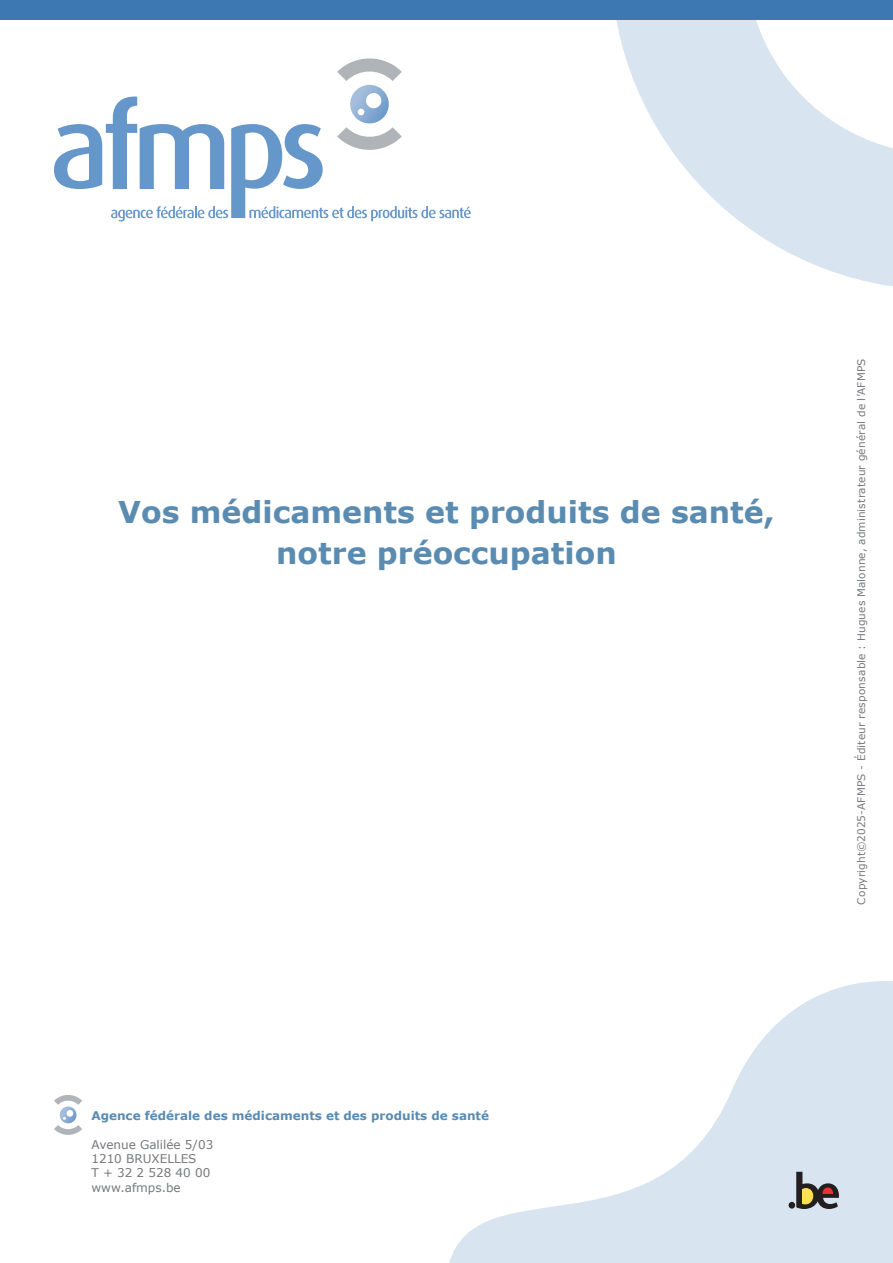
<style>
.page{position:relative;width:893px;height:1263px;background:#fff}
.page>*{position:absolute;margin:0;border:0;box-sizing:border-box;transform-origin:0 0}
.t1{font:700 30px/40.5px "Verdana";color:#5a8bb1;text-align:center}
.t2{font:12px/14.4px "Verdana";color:#76787b}
.t3{font:700 12px "Verdana";color:#5a8bb1}
.t4{font:10.5px "Verdana";letter-spacing:.015em;color:#76787b}
</style>
<div class="page">
<svg style="left:616px;top:20px;width:277px;height:267px;fill:#d8e4ef"></svg>
<svg style="left:449px;top:981px;width:444px;height:282px"></svg>
<svg style="left:54px;top:1095px;width:28px;height:40px"></svg>
<svg style="left:54px;top:58px;width:417px;height:163px"></svg>
<div style="left:0;top:0;width:893px;height:20px;background:#3d78b2"></div>
<svg style="left:789px;top:1172px;width:50px;height:37px;background:#908c86"></svg>
<h1 class="t1" style="left:118px;top:491px;width:658px">Vos médicaments et produits de santé, notre préoccupation</h1>
<p class="t4" style="left:854px;top:904px;width:548px;rotate:-90deg">Copyright©2025-AFMPS - Éditeur responsable : Hugues Malonne, administrateur général de l’AFMPS</p>
<p class="t3" style="left:91px;top:1107px;width:399px">Agence fédérale des médicaments et des produits de santé</p>
<p class="t2" style="left:91px;top:1137px;width:123px">Avenue Galilée 5/03<br>1210 BRUXELLES<br>T + 32 2 528 40 00 www.afmps.be</p>
</div>
